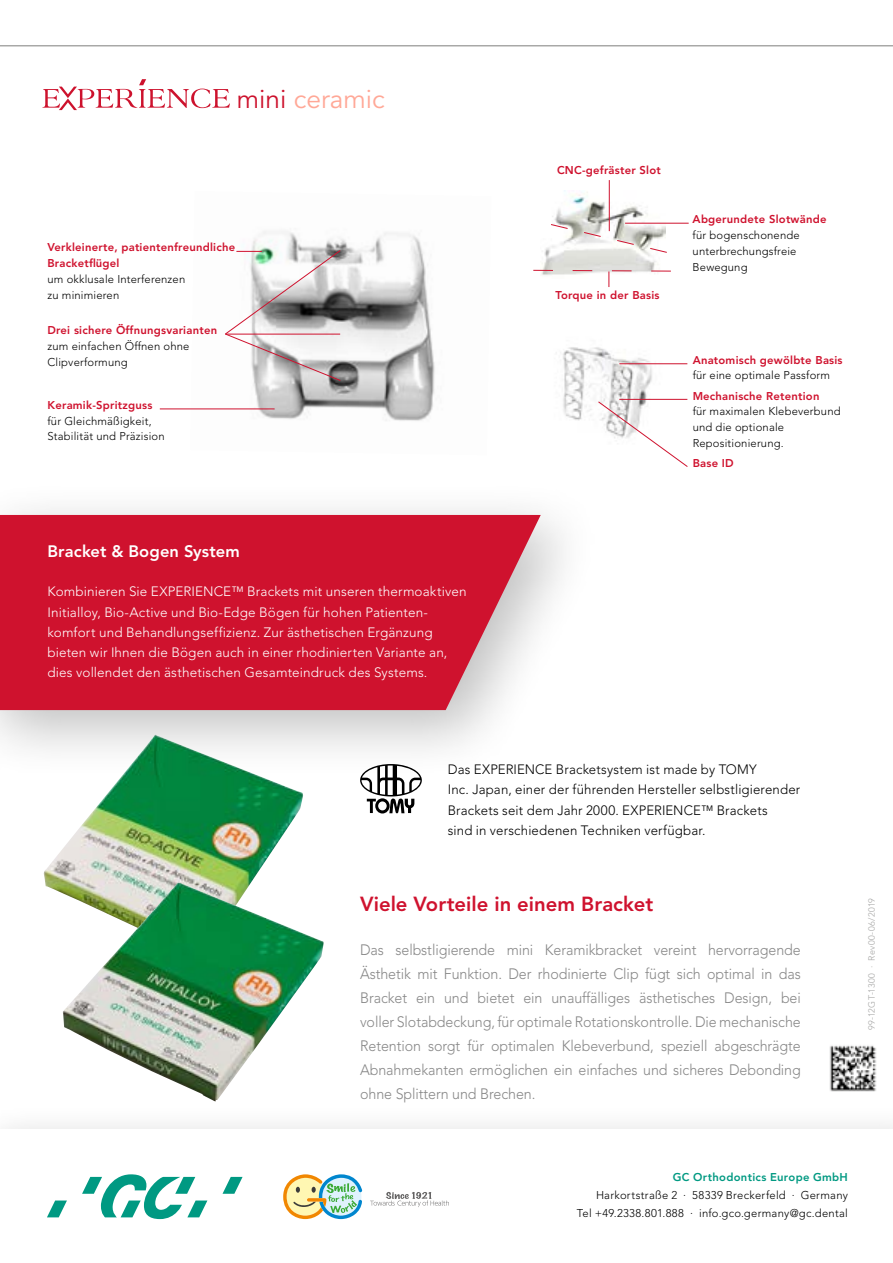
<style>
.page{position:relative;width:893px;height:1263px;background:#fff}
.page>*{position:absolute;margin:0;border:0;box-sizing:border-box;transform-origin:0 0}
.t1{font:26.25px "Avenir LT Std";color:#ffa897}
.t2{font:800 20.25px "Avenir LT Std";color:#cf122e}
.t3{font:800 16.5px "Avenir LT Std";letter-spacing:.005em;color:#fff}
.t4{font:300 15px/24px "Avenir LT Std";letter-spacing:-.005em;color:#878787;text-align:justify;scale:.95 1}
.t5{font:300 13.5px/20.2px "Avenir LT Std";letter-spacing:.01em;color:#fff}
.t6{font:300 13.5px/20.2px "Avenir LT Std";letter-spacing:.01em;color:#000}
.t7{font:300 11.25px/15.8px "Avenir LT Std";letter-spacing:.015em;color:#000}
.t8{font:800 11.25px/15.8px "Avenir LT Std";letter-spacing:.02em;color:#cf122e}
.t9{font:800 11.25px "Avenir LT Std";letter-spacing:.025em;color:#009982}
.t10{font:300 9px "Avenir LT Std";letter-spacing:.03em;color:#a8a8a7}
.s1{color:#cd122d}
</style>
<div class="page">
<img style="left:190px;top:231px;width:245px;height:190px">
<div style="left:0;top:477px;width:605px;height:303px;background:#000;opacity:.25"></div>
<svg style="left:0;top:515px;width:541px;height:195px;fill:#cf122e"></svg>
<svg style="left:360px;top:764px;width:62px;height:49px"></svg>
<img style="left:563px;top:347px;width:114px;height:74px">
<img style="left:541px;top:191px;width:125px;height:79px">
<svg style="left:224px;top:250px;width:117px;height:131px"></svg>
<hr style="left:619px;top:363px;width:68px;height:1px;background:#cf122e">
<hr style="left:619px;top:399px;width:68px;height:1px;background:#cf122e">
<svg style="left:597px;top:401px;width:91px;height:66px"></svg>
<hr style="left:160px;top:408px;width:115px;height:1px;background:#cf122e">
<hr style="left:625px;top:223px;width:64px;height:1px;background:#cf122e">
<hr style="left:609px;top:180px;width:1px;height:51px;background:#cf122e">
<div style="left:0;top:1103px;width:893px;height:160px;background:#fbfbfb"></div>
<div style="left:0;top:1130px;width:893px;height:133px;background:#fff"></div>
<svg style="left:223px;top:1177px;width:20px;height:17px"></svg>
<svg style="left:47px;top:1200px;width:20px;height:17px"></svg>
<svg style="left:82px;top:1174px;width:125px;height:45px"></svg>
<svg style="left:283px;top:1174px;width:79px;height:45px"></svg>
<svg style="left:370px;top:1192px;width:79px;height:15px"></svg>
<hr style="left:0;top:45px;width:893px;height:1px;background:#a8a8a7">
<svg style="left:533px;top:270px;width:138px;height:17px"></svg>
<svg style="left:550px;top:224px;width:117px;height:29px"></svg>
<img style="left:829px;top:1045px;width:48px;height:47px">
<svg style="left:42px;top:79px;width:188px;height:31px"></svg>
<img style="left:43px;top:735px;width:261px;height:159px">
<img style="left:63px;top:882px;width:261px;height:219px">
<h1 class="t1" style="left:237px;top:83px;width:150px"><span class="s1">mini</span> ceramic</h1>
<p class="t8" style="left:47px;top:240px;width:189px">Verkleinerte, patientenfreundliche<br>Bracketflügel</p>
<p class="t7" style="left:47px;top:271px;width:139px">um okklusale Interferenzen zu minimieren</p>
<p class="t8" style="left:47px;top:322px;width:171px">Drei sichere Öffnungsvarianten</p>
<p class="t7" style="left:47px;top:338px;width:144px">zum einfachen Öffnen ohne<br>Clipverformung</p>
<p class="t8" style="left:47px;top:397px;width:106px">Keramik-Spritzguss</p>
<p class="t7" style="left:47px;top:413px;width:119px">für Gleichmäßigkeit,<br>Stabilität und Präzision</p>
<p class="t3" style="left:47px;top:541px;width:194px">Bracket &amp; Bogen System</p>
<p class="t5" style="left:47px;top:582px;width:421px">Kombinieren Sie EXPERIENCE™ Brackets mit unseren thermoaktiven Initialloy, Bio-Active und Bio-Edge Bögen für hohen Patienten&shy;komfort und Behandlungseffizienz. Zur ästhetischen Ergänzung bieten wir Ihnen die Bögen auch in einer rhodinierten Variante an, dies vollendet den ästhetischen Gesamteindruck des Systems.</p>
<p class="t8" style="left:557px;top:162px;width:105px">CNC-gefräster Slot</p>
<p class="t8" style="left:556px;top:287px;width:105px">Torque in der Basis</p>
<p class="t8" style="left:693px;top:211px;width:135px">Abgerundete Slotwände</p>
<p class="t7" style="left:693px;top:227px;width:109px">für bogenschonende unterbrechungsfreie<br>Bewegung</p>
<p class="t8" style="left:693px;top:352px;width:151px">Anatomisch gewölbte Basis</p>
<p class="t7" style="left:693px;top:368px;width:139px">für eine optimale Passform</p>
<p class="t8" style="left:693px;top:388px;width:128px">Mechanische Retention</p>
<p class="t7" style="left:693px;top:404px;width:149px">für maximalen Klebeverbund und die optionale<br>Repositionierung.</p>
<p class="t8" style="left:693px;top:455px;width:43px">Base ID</p>
<p class="t6" style="left:448px;top:759px;width:354px">Das EXPERIENCE Bracketsystem ist made by TOMY<br>Inc. Japan, einer der führenden Hersteller selbstligierender Brackets seit dem Jahr 2000. EXPERIENCE™ Brackets<br>sind in verschiedenen Techniken verfügbar.</p>
<h2 class="t2" style="left:360px;top:892px;width:295px">Viele Vorteile in einem Bracket</h2>
<p class="t4" style="left:360px;top:937px;width:465px">Das selbstligierende mini Keramikbracket vereint hervorragende Ästhetik mit Funktion. Der rhodinierte Clip fügt sich optimal in das Bracket ein und bietet ein unauffälliges ästhetisches Design, bei voller Slotabdeckung, für optimale Rotationskontrolle. Die mechanische Retention sorgt für optimalen Klebeverbund, speziell abgeschrägte Abnahmekanten ermöglichen ein einfaches und sicheres Debonding ohne Splittern und Brechen.</p>
<p class="t10" style="left:867px;top:1030px;width:133px;rotate:-90deg">99-12GT-1300 · Rev00-06/2019</p>
<p class="t9" style="left:673px;top:1171px;width:177px">GC Orthodontics Europe GmbH</p>
<p class="t7" style="left:577px;top:1186px;width:273px;line-height:18px;text-align:right">Harkortstraße 2 · 58339 Breckerfeld · Germany<br>Tel +49.2338.801.888 · info.gco.germany@gc.dental</p>
</div>
